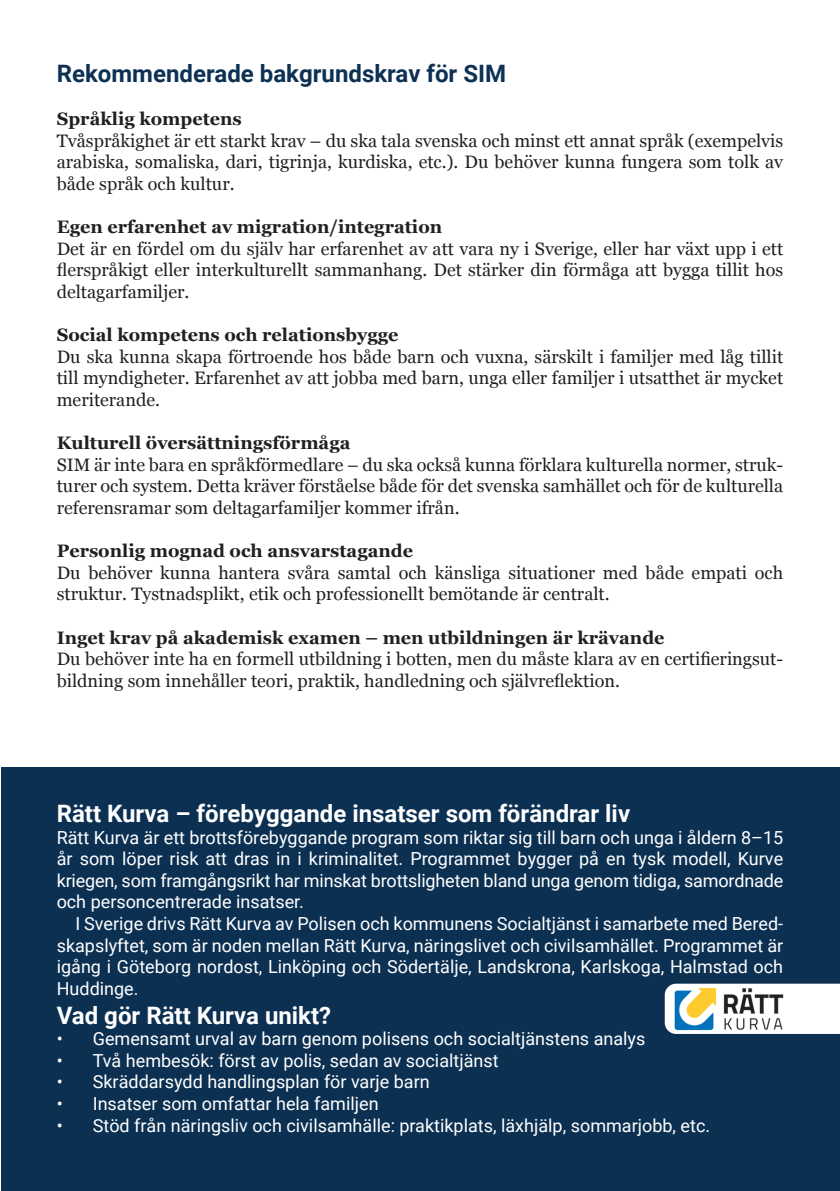
<style>
.page{position:relative;width:840px;height:1191px;background:#fff}
.page>*{position:absolute;margin:0;border:0;box-sizing:border-box;transform-origin:0 0}
.t1{font:700 24px "Roboto";color:#fff}
.t2{font:700 24px "Roboto";color:#0c3153}
.t3{font:18px/21.6px "Georgia";color:#231f20;text-align:justify}
.t4{font:18px/21.6px "Roboto";color:#fff;text-align:justify}
.t5{font:700 18px "Georgia";color:#231f20}
</style>
<div class="page">
<div style="left:1px;top:767px;width:838px;height:424px;background:#0c3052"></div>
<svg style="left:664px;top:983px;width:175px;height:51px;background:#f2f3f5"></svg>
<img style="left:674px;top:987px;width:110px;height:43px">
<h1 class="t2" style="left:57px;top:56px;width:450px">Rekommenderade bakgrundskrav för SIM</h1>
<p class="t5" style="left:57px;top:105px;width:186px">Språklig kompetens</p>
<p class="t3" style="left:57px;top:129px;width:727px">Tvåspråkighet är ett starkt krav – du ska tala svenska och minst ett annat språk (exempelvis arabiska, somaliska, dari, tigrinja, kurdiska, etc.). Du behöver kunna fungera som tolk av både språk och kultur.</p>
<p class="t5" style="left:57px;top:213px;width:387px">Egen erfarenhet av migration/integration</p>
<p class="t3" style="left:57px;top:237px;width:727px">Det är en fördel om du själv har erfarenhet av att vara ny i Sverige, eller har växt upp i ett flerspråkigt eller interkulturellt sammanhang. Det stärker din förmåga att bygga tillit hos deltagarfamiljer.</p>
<p class="t5" style="left:57px;top:321px;width:343px">Social kompetens och relationsbygge</p>
<p class="t3" style="left:57px;top:345px;width:727px">Du ska kunna skapa förtroende hos både barn och vuxna, särskilt i familjer med låg tillit till myndigheter. Erfarenhet av att jobba med barn, unga eller familjer i utsatthet är mycket meriterande.</p>
<p class="t5" style="left:57px;top:429px;width:295px">Kulturell översättningsförmåga</p>
<p class="t3" style="left:57px;top:453px;width:727px">SIM är inte bara en språkförmedlare – du ska också kunna förklara kulturella normer, struk&shy;turer och system. Detta kräver förståelse både för det svenska samhället och för de kulturella referensramar som deltagarfamiljer kommer ifrån.</p>
<p class="t5" style="left:57px;top:537px;width:358px">Personlig mognad och ansvarstagande</p>
<p class="t3" style="left:57px;top:561px;width:727px">Du behöver kunna hantera svåra samtal och känsliga situationer med både empati och struktur. Tystnadsplikt, etik och professionellt bemötande är centralt.</p>
<p class="t5" style="left:57px;top:624px;width:609px">Inget krav på akademisk examen – men utbildningen är krävande</p>
<p class="t3" style="left:57px;top:647px;width:727px">Du behöver inte ha en formell utbildning i botten, men du måste klara av en certifieringsut&shy;bildning som innehåller teori, praktik, handledning och självreflektion.</p>
<h1 class="t1" style="left:57px;top:796px;width:574px">Rätt Kurva – förebyggande insatser som förändrar liv</h1>
<p class="t4" style="left:57px;top:825px;width:727px">Rätt Kurva är ett brottsförebyggande program som riktar sig till barn och unga i åldern 8–15 år som löper risk att dras in i kriminalitet. Programmet bygger på en tysk modell, Kurve kriegen, som framgångsrikt har minskat brottsligheten bland unga genom tidiga, samordnade och personcentrerade insatser.</p>
<p class="t4" style="left:57px;top:912px;width:727px;text-indent:19px">I Sverige drivs Rätt Kurva av Polisen och kommunens Socialtjänst i samarbete med Bered&shy;skapslyftet, som är noden mellan Rätt Kurva, näringslivet och civilsamhället. Programmet är igång i Göteborg nordost, Linköping och Södertälje, Landskrona, Karlskoga, Halmstad och Huddinge.</p>
<h1 class="t1" style="left:57px;top:998px;width:276px">Vad gör Rätt Kurva unikt?</h1>
<p class="t4" style="left:57px;top:1027px;width:590px">• Gemensamt urval av barn genom polisens och socialtjänstens analys</p>
<p class="t4" style="left:57px;top:1049px;width:443px">• Två hembesök: först av polis, sedan av socialtjänst</p>
<p class="t4" style="left:57px;top:1070px;width:374px">• Skräddarsydd handlingsplan för varje barn</p>
<p class="t4" style="left:57px;top:1092px;width:323px">• Insatser som omfattar hela familjen</p>
<p class="t4" style="left:57px;top:1113px;width:654px">• Stöd från näringsliv och civilsamhälle: praktikplats, läxhjälp, sommarjobb, etc.</p>
</div>
